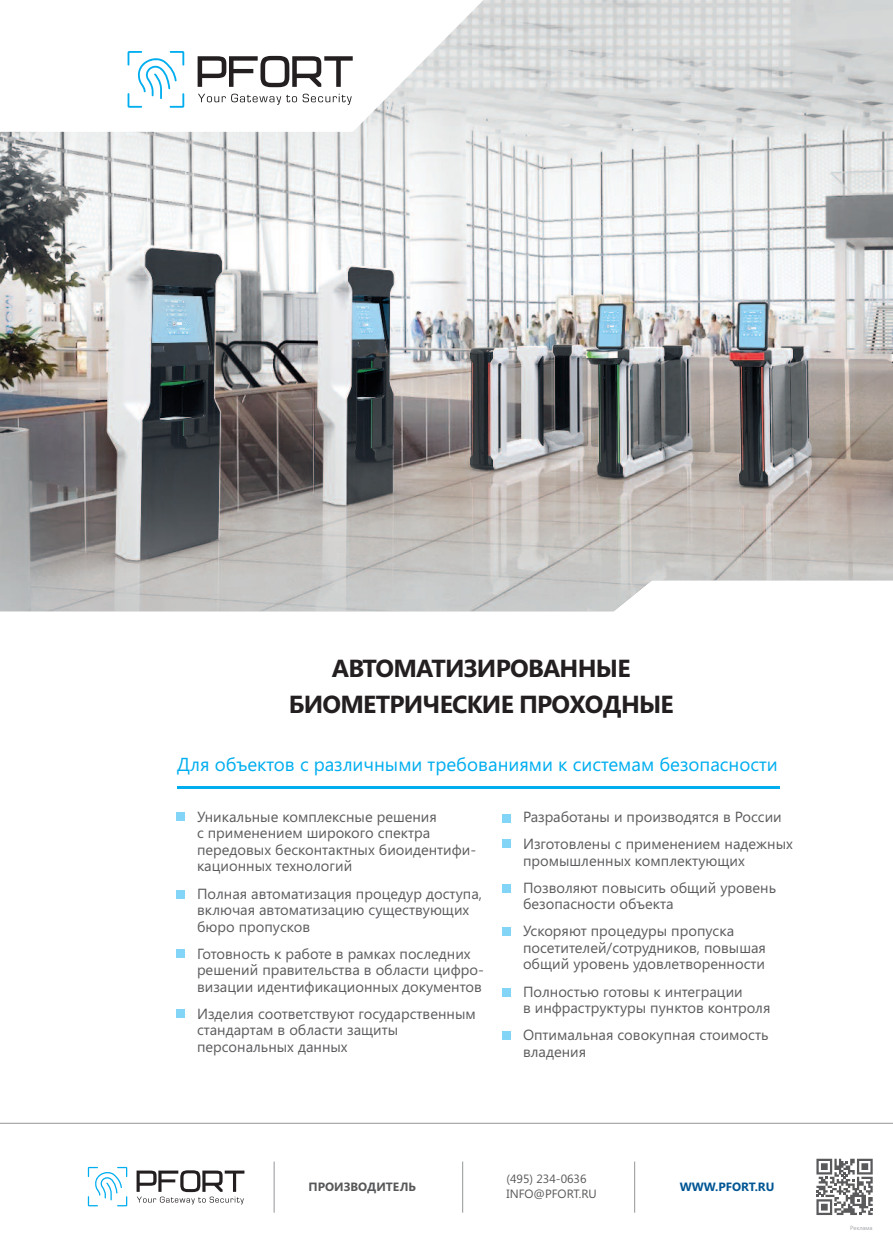
<style>
.page{position:relative;width:893px;height:1251px;background:#fff}
.page>*{position:absolute;margin:0;border:0;box-sizing:border-box;transform-origin:0 0}
.t1{font:700 24.75px/35.2px "Segoe UI";letter-spacing:-.03em;color:#231f20;text-align:center}
.t2{font:18.75px "Segoe UI";color:#00aeef}
.t3{font:14.7px/16.5px "Segoe UI";color:#5c5c5f}
.t4{font:12px/15.1px "Segoe UI";color:#57585a}
.t5{font:700 12px "Segoe UI";color:#57585a}
.t6{font:700 12px "Segoe UI";color:#005594}
.t7{font:300 6px "Segoe UI";color:#939598}
</style>
<div class="page">
<img style="left:0;top:0;width:893px;height:611px">
<hr style="left:178px;top:785px;width:602px;height:3px;background:#00aeef">
<hr style="left:0;top:1122px;width:893px;height:1px;background:#939598">
<hr style="left:274px;top:1161px;width:1px;height:51px;background:#939598">
<hr style="left:634px;top:1161px;width:1px;height:51px;background:#939598">
<hr style="left:462px;top:1161px;width:1px;height:51px;background:#939598">
<svg style="left:88px;top:1166px;width:39px;height:39px"></svg>
<svg style="left:137px;top:1170px;width:107px;height:34px"></svg>
<svg style="left:816px;top:1158px;width:57px;height:56px"></svg>
<svg style="left:0;top:0;width:505px;height:133px"></svg>
<svg style="left:198px;top:56px;width:155px;height:31px"></svg>
<svg style="left:128px;top:51px;width:56px;height:57px"></svg>
<svg style="left:198px;top:94px;width:99px;height:11px"></svg>
<svg style="left:303px;top:94px;width:49px;height:11px"></svg>
<div style="left:176px;top:812px;width:9px;height:9px;background:#82d5f7"></div>
<div style="left:176px;top:889px;width:9px;height:9px;background:#82d5f7"></div>
<div style="left:176px;top:949px;width:9px;height:8px;background:#82d5f7"></div>
<div style="left:176px;top:1009px;width:9px;height:8px;background:#82d5f7"></div>
<div style="left:502px;top:813px;width:9px;height:9px;background:#82d5f7"></div>
<div style="left:502px;top:839px;width:9px;height:8px;background:#82d5f7"></div>
<div style="left:502px;top:884px;width:9px;height:8px;background:#82d5f7"></div>
<div style="left:502px;top:988px;width:9px;height:8px;background:#82d5f7"></div>
<div style="left:502px;top:1030px;width:9px;height:9px;background:#82d5f7"></div>
<div style="left:502px;top:927px;width:9px;height:8px;background:#82d5f7"></div>
<h1 class="t1" style="left:289px;top:649px;width:386px">АВТОМАТИЗИРОВАННЫЕ<br>БИОМЕТРИЧЕСКИЕ ПРОХОДНЫЕ</h1>
<p class="t2" style="left:177px;top:751px;width:602px">Для объектов с различными требованиями к системам безопасности</p>
<p class="t3" style="left:197px;top:807px;width:281px;text-indent:-17px">• Уникальные комплексные решения<br>с применением широкого спектра передовых бесконтактных биоидентифи&shy;кационных технологий</p>
<p class="t3" style="left:197px;top:884px;width:287px;text-indent:-17px">• Полная автоматизация процедур доступа, включая автоматизацию существующих бюро пропусков</p>
<p class="t3" style="left:197px;top:944px;width:288px;text-indent:-17px">• Готовность к работе в рамках последних решений правительства в области цифро&shy;визации идентификационных документов</p>
<p class="t3" style="left:197px;top:1004px;width:280px;text-indent:-17px">• Изделия соответствуют государственным стандартам в области защиты персональных данных</p>
<p class="t3" style="left:506px;top:807px;width:277px">• Разработаны и производятся в России</p>
<p class="t3" style="left:523px;top:834px;width:271px;text-indent:-17px">• Изготовлены с применением надежных промышленных комплектующих</p>
<p class="t3" style="left:523px;top:878px;width:255px;text-indent:-17px">• Позволяют повысить общий уровень безопасности объекта</p>
<p class="t3" style="left:523px;top:922px;width:244px;text-indent:-17px">• Ускоряют процедуры пропуска посетителей/сотрудников, повышая общий уровень удовлетворенности</p>
<p class="t3" style="left:523px;top:982px;width:249px;text-indent:-17px">• Полностью готовы к интеграции<br>в инфраструктуры пунктов контроля</p>
<p class="t3" style="left:523px;top:1025px;width:247px;text-indent:-17px">• Оптимальная совокупная стоимость владения</p>
<p class="t4" style="left:506px;top:1170px;width:92px">(495) 234-0636<br>INFO@PFORT.RU</p>
<p class="t5" style="left:309px;top:1178px;width:109px">ПРОИЗВОДИТЕЛЬ</p>
<p class="t6" style="left:680px;top:1178px;width:96px">WWW.PFORT.RU</p>
<p class="t7" style="left:850px;top:1222px;width:24px">Реклама</p>
</div>
